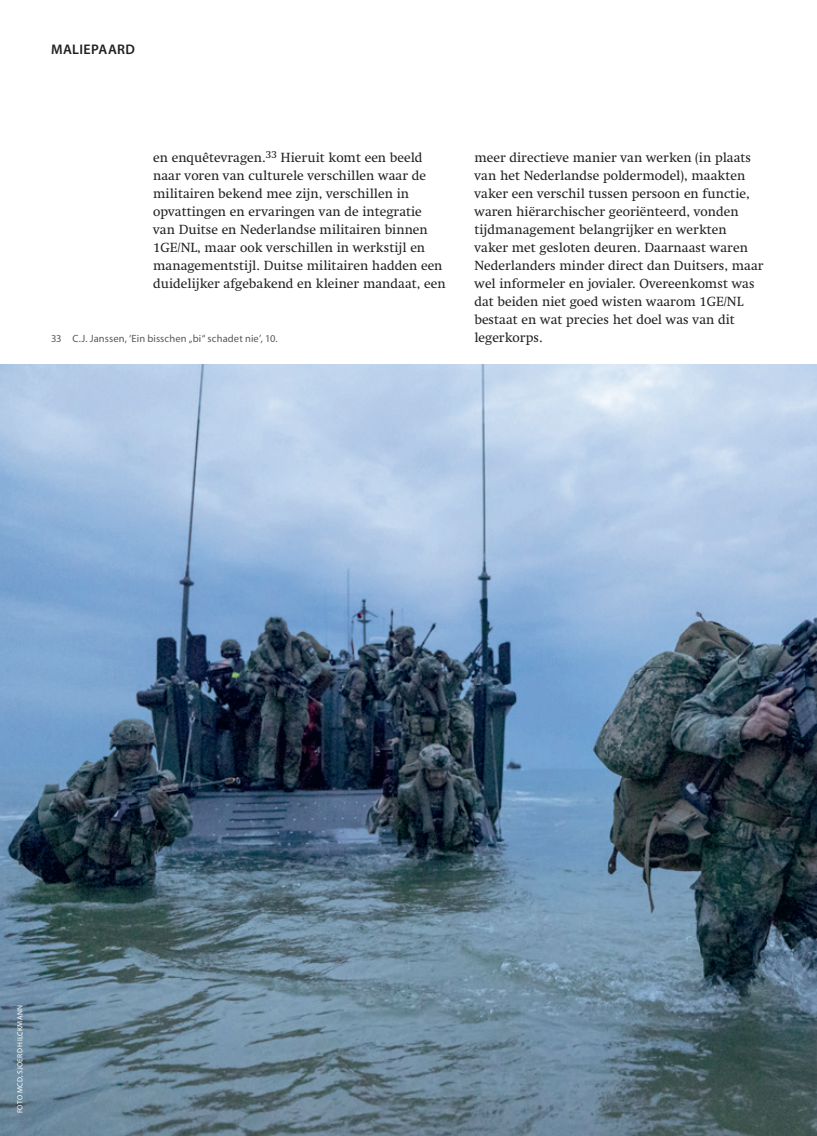
<style>
.page{position:relative;width:817px;height:1136px;background:#fff}
.page>*{position:absolute;margin:0;border:0;box-sizing:border-box;transform-origin:0 0}
.t1{font:600 13.95px "Myriad Pro";letter-spacing:.03em;color:#231f20}
.t2{font:13.5px/18px "Swift LT Std";color:#231f20}
.t3{font:10.5px "Myriad Pro";letter-spacing:.01em;color:#57585a}
.t4{font:7.5px "Myriad Pro";letter-spacing:.04em;color:#fff}
</style>
<div class="page">
<img style="left:0;top:364px;width:816px;height:771px">
<p class="t1" style="left:51px;top:40px;width:85px">MALIEPAARD</p>
<p class="t2" style="left:153px;top:149px;width:294px">en enquêtevragen.<sup>33</sup> Hieruit komt een beeld naar voren van culturele verschillen waar de militairen bekend mee zijn, verschillen in opvattingen en ervaringen van de integratie van Duitse en Nederlandse militairen binnen 1GE/NL, maar ook verschillen in werkstijl en managementstijl. Duitse militairen hadden een duidelijker afgebakend en kleiner mandaat, een</p>
<p class="t2" style="left:474px;top:149px;width:290px">meer directieve manier van werken (in plaats van het Nederlandse poldermodel), maakten vaker een verschil tussen persoon en functie, waren hiërarchischer georiënteerd, vonden tijdmanagement belangrijker en werkten vaker met gesloten deuren. Daarnaast waren Nederlanders minder direct dan Duitsers, maar wel informeler en jovialer. Overeenkomst was dat beiden niet goed wisten waarom 1GE/NL bestaat en wat precies het doel was van dit</p>
<p class="t3" style="left:51px;top:332px;width:228px">33 C.J. Janssen, ‘Ein bisschen „bi“ schadet nie’, 10.</p>
<p class="t2" style="left:474px;top:329px;width:70px">legerkorps.</p>
<p class="t4" style="left:15px;top:1113px;width:109px;rotate:-90deg">FOTO MCD, SJOERD HILCKMANN</p>
</div>
